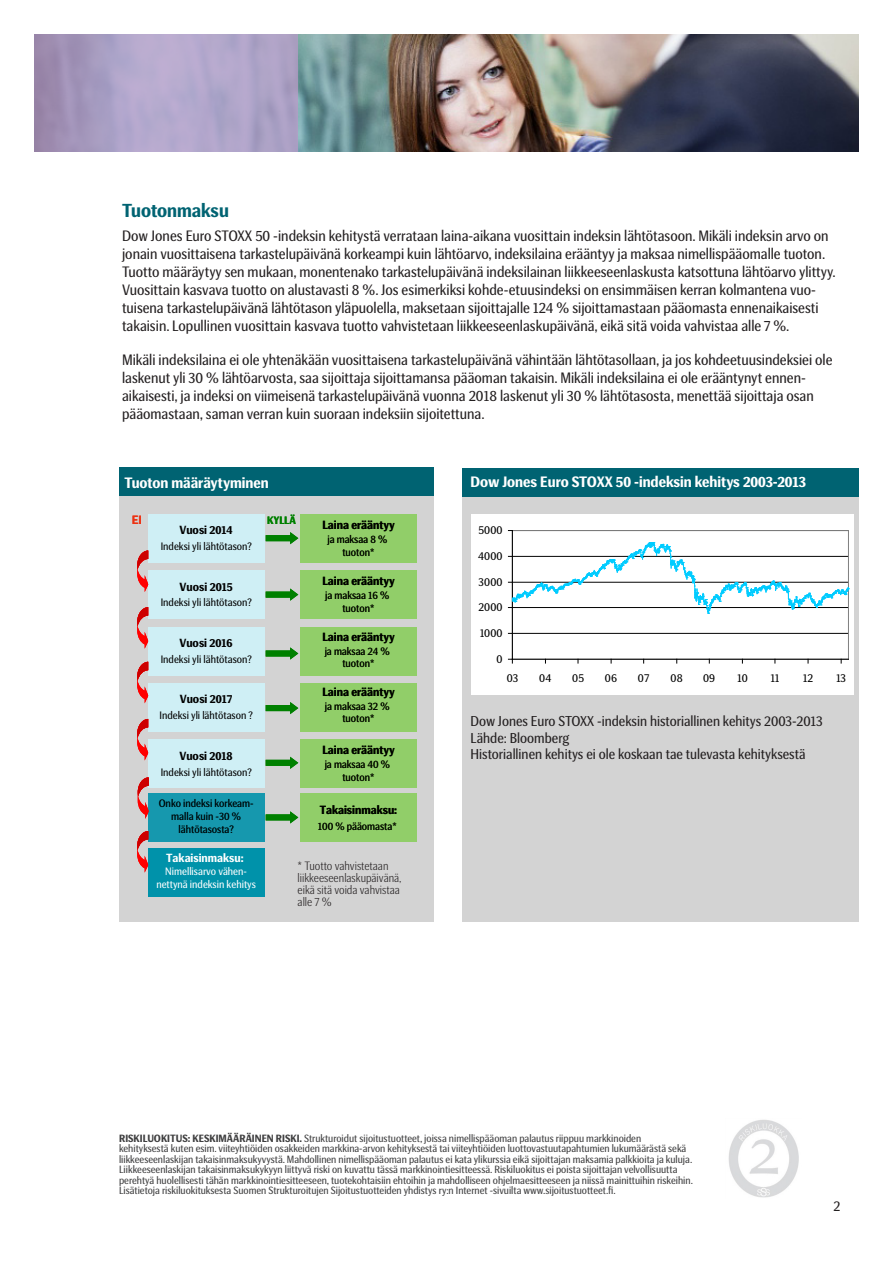
<style>
.page{position:relative;width:893px;height:1263px;background:#fff}
.page>*{position:absolute;margin:0;border:0;box-sizing:border-box;transform-origin:0 0}
.Headline_3_12_5_15{font:700 18.75px "SEB Basic";color:#006372}
.Body_text_9_11{font:15px/18px "SEB Basic";color:#231f20}
.t1{font:700 15px "SEB Basic";color:#fff}
.t2{font:14.25px "SEB Basic";color:#231f20}
.t3{font:300 12px/12px "SEB Basic";color:#231f20}
.t4{font:700 11.7px "SEB Basic";color:#000}
.t5{font:700 11.7px "SEB Basic";color:#fff}
.t6{font:11.55px "SEB Basic";letter-spacing:.015em;color:#000}
.t7{font:10.8px/12.9px "SEB Basic";color:#000;text-align:center}
.t8{font:10.8px/12.9px "SEB Basic";color:#fff;text-align:center}
.t9{font:700 10.8px "SEB Basic";color:#008000}
.t10{font:700 10.8px "News Gothic";color:#ed3213}
.Disclaimer_text_5_5{font:10.5px/10.5px "SEB Basic";color:#3e3e3f}
.s1{font-weight:700}
</style>
<div class="page">
<img style="left:297px;top:35px;width:562px;height:117px">
<svg style="left:34px;top:34px;width:263px;height:118px;background:#aca0c4"></svg>
<img style="left:728px;top:1120px;width:71px;height:78px">
<div style="left:462px;top:468px;width:397px;height:454px;background:#d3d3d3"></div>
<div style="left:119px;top:468px;width:314px;height:454px;background:#d3d3d3"></div>
<div style="left:462px;top:468px;width:397px;height:29px;background:#006372"></div>
<div style="left:119px;top:467px;width:314px;height:28px;background:#006372"></div>
<div style="left:148px;top:514px;width:116px;height:48px;background:#cfeff5"></div>
<div style="left:148px;top:570px;width:116px;height:49px;background:#cfeff5"></div>
<div style="left:148px;top:627px;width:116px;height:49px;background:#cfeff5"></div>
<div style="left:148px;top:683px;width:116px;height:49px;background:#cfeff5"></div>
<div style="left:148px;top:740px;width:116px;height:48px;background:#cfeff5"></div>
<svg style="left:266px;top:532px;width:32px;height:12px"></svg>
<svg style="left:137px;top:550px;width:11px;height:42px"></svg>
<div style="left:300px;top:514px;width:117px;height:48px;background:#91ce69"></div>
<div style="left:300px;top:570px;width:117px;height:49px;background:#91ce69"></div>
<div style="left:300px;top:627px;width:117px;height:49px;background:#91ce69"></div>
<div style="left:300px;top:683px;width:117px;height:49px;background:#91ce69"></div>
<div style="left:300px;top:739px;width:117px;height:49px;background:#91ce69"></div>
<div style="left:148px;top:793px;width:116px;height:49px;background:#1698ae"></div>
<div style="left:300px;top:793px;width:116px;height:49px;background:#91ce69"></div>
<div style="left:148px;top:848px;width:116px;height:48px;background:#0092aa"></div>
<svg style="left:266px;top:588px;width:32px;height:13px"></svg>
<svg style="left:266px;top:647px;width:32px;height:13px"></svg>
<svg style="left:266px;top:702px;width:32px;height:12px"></svg>
<svg style="left:266px;top:757px;width:32px;height:12px"></svg>
<svg style="left:266px;top:811px;width:32px;height:12px"></svg>
<svg style="left:137px;top:607px;width:11px;height:42px"></svg>
<svg style="left:137px;top:662px;width:11px;height:41px"></svg>
<svg style="left:137px;top:719px;width:11px;height:41px"></svg>
<svg style="left:138px;top:777px;width:11px;height:42px"></svg>
<svg style="left:137px;top:831px;width:11px;height:42px"></svg>
<div style="left:471px;top:514px;width:383px;height:181px;background:#fff"></div>
<hr style="left:512px;top:633px;width:336px;height:1px;background:#000">
<hr style="left:512px;top:530px;width:336px;height:1px;background:#808080">
<hr style="left:848px;top:530px;width:1px;height:129px;background:#808080">
<hr style="left:512px;top:530px;width:1px;height:129px;background:#000">
<hr style="left:512px;top:659px;width:336px;height:1px;background:#000">
<svg style="left:508px;top:542px;width:341px;height:72px"></svg>
<p class="Headline_3_12_5_15" style="left:122px;top:199px;width:108px">Tuotonmaksu</p>
<p class="Body_text_9_11" style="left:122px;top:227px;width:715px">Dow Jones Euro STOXX 50 -indeksin kehitystä verrataan laina-aikana vuosittain indeksin lähtötasoon. Mikäli indeksin arvo on jonain vuosittaisena tarkastelupäivänä korkeampi kuin lähtöarvo, indeksilaina erääntyy ja maksaa nimellispääomalle tuoton.<br>Tuotto määräytyy sen mukaan, monentenako tarkastelupäivänä indeksilainan liikkeeseenlaskusta katsottuna lähtöarvo ylittyy.<br>Vuosittain kasvava tuotto on alustavasti 8 %. Jos esimerkiksi kohde-etuusindeksi on ensimmäisen kerran kolmantena vuo&shy;tuisena tarkastelupäivänä lähtötason yläpuolella, maksetaan sijoittajalle 124 % sijoittamastaan pääomasta ennenaikaisesti takaisin. Lopullinen vuosittain kasvava tuotto vahvistetaan liikkeeseenlaskupäivänä, eikä sitä voida vahvistaa alle 7 %.</p>
<p class="Body_text_9_11" style="left:122px;top:351px;width:712px">Mikäli indeksilaina ei ole yhtenäkään vuosittaisena tarkastelupäivänä vähintään lähtötasollaan, ja jos kohdeetuusindeksiei ole laskenut yli 30 % lähtöarvosta, saa sijoittaja sijoittamansa pääoman takaisin. Mikäli indeksilaina ei ole erääntynyt ennen&shy;aikaisesti, ja indeksi on viimeisenä tarkastelupäivänä vuonna 2018 laskenut yli 30 % lähtötasosta, menettää sijoittaja osan pääomastaan, saman verran kuin suoraan indeksiin sijoitettuna.</p>
<p class="t1" style="left:124px;top:474px;width:146px">Tuoton määräytyminen</p>
<p class="t4" style="left:179px;top:523px;width:55px">Vuosi 2014</p>
<p class="t7" style="left:161px;top:540px;width:92px">Indeksi yli lähtötason?</p>
<p class="t4" style="left:180px;top:580px;width:55px">Vuosi 2015</p>
<p class="t7" style="left:161px;top:596px;width:92px">Indeksi yli lähtötason?</p>
<p class="t4" style="left:179px;top:637px;width:55px">Vuosi 2016</p>
<p class="t7" style="left:161px;top:653px;width:92px">Indeksi yli lähtötason?</p>
<p class="t4" style="left:180px;top:693px;width:54px">Vuosi 2017</p>
<p class="t7" style="left:160px;top:709px;width:95px">Indeksi yli lähtötason ?</p>
<p class="t4" style="left:179px;top:749px;width:55px">Vuosi 2018</p>
<p class="t7" style="left:161px;top:766px;width:92px">Indeksi yli lähtötason?</p>
<p class="t10" style="left:132px;top:513px;width:11px">EI</p>
<p class="t9" style="left:267px;top:514px;width:30px">KYLLÄ</p>
<p class="t4" style="left:322px;top:518px;width:74px">Laina erääntyy</p>
<p class="t7" style="left:327px;top:533px;width:61px">ja maksaa 8 % tuoton*</p>
<p class="t4" style="left:322px;top:575px;width:74px">Laina erääntyy</p>
<p class="t7" style="left:325px;top:589px;width:66px">ja maksaa 16 % tuoton*</p>
<p class="t4" style="left:322px;top:631px;width:74px">Laina erääntyy</p>
<p class="t7" style="left:325px;top:645px;width:67px">ja maksaa 24 % tuoton*</p>
<p class="t4" style="left:322px;top:686px;width:74px">Laina erääntyy</p>
<p class="t7" style="left:325px;top:700px;width:66px">ja maksaa 32 % tuoton*</p>
<p class="t4" style="left:322px;top:744px;width:74px">Laina erääntyy</p>
<p class="t7" style="left:325px;top:758px;width:67px">ja maksaa 40 % tuoton*</p>
<p class="t7" style="left:159px;top:797px;width:96px">Onko indeksi korkeam&shy;malla kuin -30 % lähtötasosta?</p>
<p class="t4" style="left:320px;top:804px;width:79px">Takaisinmaksu:</p>
<p class="t7" style="left:318px;top:820px;width:80px">100 % pääomasta*</p>
<p class="t5" style="left:166px;top:851px;width:79px">Takaisinmaksu:</p>
<p class="t8" style="left:156px;top:865px;width:101px">Nimellisarvo vähen&shy;nettynä indeksin kehitys</p>
<p class="t3" style="left:298px;top:860px;width:105px">* Tuotto vahvistetaan liikkeeseenlaskupäivänä, eikä sitä voida vahvistaa alle 7 %</p>
<p class="t1" style="left:471px;top:473px;width:337px">Dow Jones Euro STOXX 50 -indeksin kehitys 2003-2013</p>
<p class="t6" style="left:479px;top:524px;width:25px">5000</p>
<p class="t6" style="left:478px;top:550px;width:26px">4000</p>
<p class="t6" style="left:479px;top:575px;width:25px">3000</p>
<p class="t6" style="left:479px;top:601px;width:25px">2000</p>
<p class="t6" style="left:480px;top:627px;width:24px">1000</p>
<p class="t6" style="left:497px;top:652px;width:8px">0</p>
<p class="t6" style="left:507px;top:671px;width:13px">03</p>
<p class="t6" style="left:539px;top:671px;width:14px">04</p>
<p class="t6" style="left:572px;top:671px;width:13px">05</p>
<p class="t6" style="left:605px;top:671px;width:14px">06</p>
<p class="t6" style="left:638px;top:671px;width:13px">07</p>
<p class="t6" style="left:670px;top:671px;width:14px">08</p>
<p class="t6" style="left:703px;top:671px;width:14px">09</p>
<p class="t6" style="left:737px;top:671px;width:12px">10</p>
<p class="t6" style="left:770px;top:671px;width:11px">11</p>
<p class="t6" style="left:803px;top:671px;width:12px">12</p>
<p class="t6" style="left:836px;top:671px;width:11px">13</p>
<p class="t2" style="left:471px;top:713px;width:354px">Dow Jones Euro STOXX -indeksin historiallinen kehitys 2003-2013</p>
<p class="t2" style="left:471px;top:730px;width:100px">Lähde: Bloomberg</p>
<p class="t2" style="left:471px;top:746px;width:337px">Historiallinen kehitys ei ole koskaan tae tulevasta kehityksestä</p>
<p class="Disclaimer_text_5_5" style="left:119px;top:1133px;width:575px"><span class="s1">RISKILUOKITUS: KESKIMÄÄRÄINEN RISKI.</span> Strukturoidut sijoitustuotteet, joissa nimellispääoman palautus riippuu markkinoiden kehityksestä kuten esim. viiteyhtiöiden osakkeiden markkina-arvon kehityksestä tai viiteyhtiöiden luottovastuutapahtumien lukumäärästä sekä liikkeeseenlaskijan takaisinmaksukyvystä. Mahdollinen nimellispääoman palautus ei kata ylikurssia eikä sijoittajan maksamia palkkioita ja kuluja.<br>Liikkeeseenlaskijan takaisinmaksukykyyn liittyvä riski on kuvattu tässä markkinointiesitteessä. Riskiluokitus ei poista sijoittajan velvollisuutta perehtyä huolellisesti tähän markkinointiesitteeseen, tuotekohtaisiin ehtoihin ja mahdolliseen ohjelmaesitteeseen ja niissä mainittuihin riskeihin.<br>Lisätietoja riskiluokituksesta Suomen Strukturoitujen Sijoitustuotteiden yhdistys ry:n Internet -sivuilta www.sijoitustuotteet.fi.</p>
<p class="t2" style="left:833px;top:1198px;width:9px">2</p>
</div>
